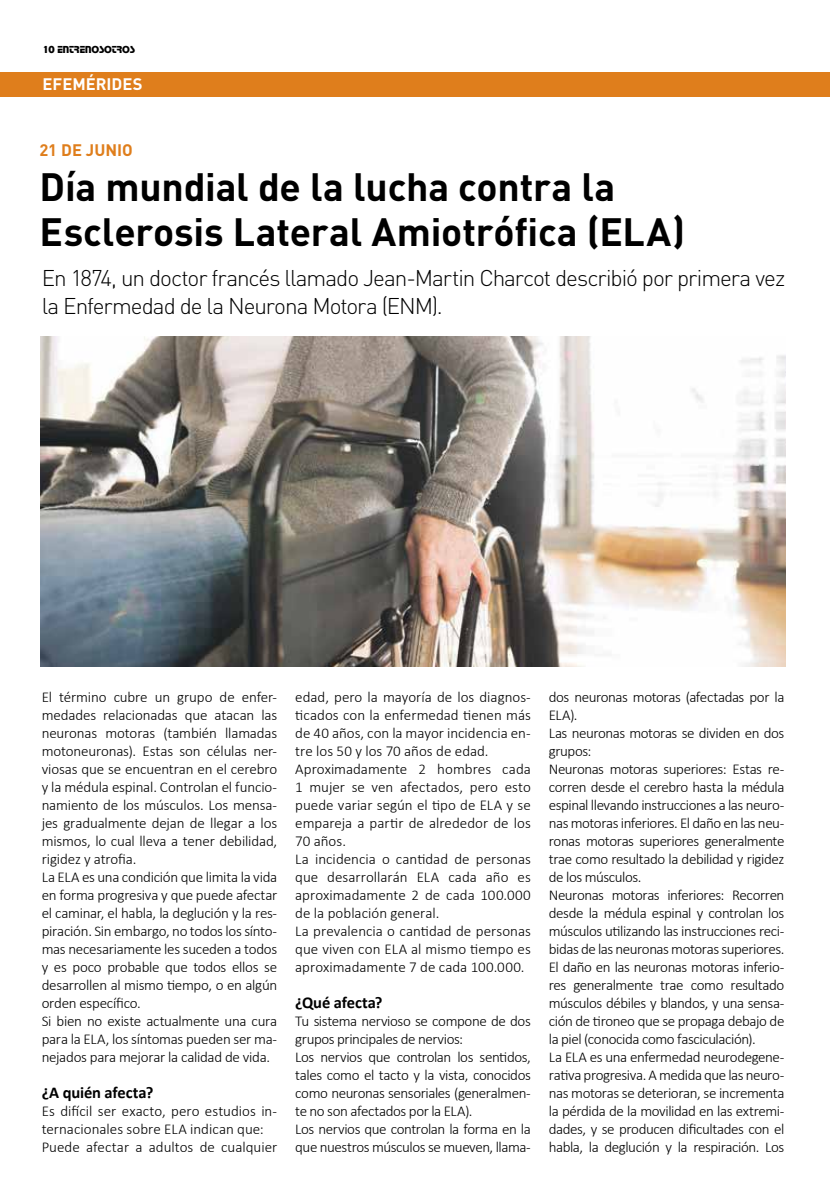
<style>
.page{position:relative;width:830px;height:1191px;background:#fff}
.page>*{position:absolute;margin:0;border:0;box-sizing:border-box;transform-origin:0 0}
.t1{font:700 39px/45px "DIN Pro";letter-spacing:-.005em;color:#000}
.t2{font:300 22.5px/28.5px "DIN Pro";letter-spacing:-.045em;color:#000}
.t3{font:700 16.5px "Calibri";letter-spacing:-.01em;color:#000}
.t4{font:700 16.5px "DIN Pro";color:#fff}
.t5{font:700 16.5px "DIN Pro";color:#df7e1c}
.t6{font:300 15px/18px "Calibri";letter-spacing:-.02em;color:#000}
.t7{font:300 15px/18px "Calibri";color:#000}
.t8{font:10.5px "Stop D";color:#000}
</style>
<div class="page">
<div style="left:0;top:72px;width:829px;height:25px;background:#df7e1c"></div>
<img style="left:41px;top:337px;width:744px;height:329px">
<p class="t8" style="left:43px;top:43px;width:94px">10 ENTRENOSOTROS</p>
<p class="t4" style="left:43px;top:71px;width:102px">EFEMÉRIDES</p>
<p class="t5" style="left:40px;top:136px;width:95px">21 DE JUNIO</p>
<h1 class="t1" style="left:40px;top:160px;width:647px">Día mundial de la lucha contra la<br>Esclerosis Lateral Amiotrófica (ELA)</h1>
<h2 class="t2" style="left:42px;top:261px;width:744px">En 1874, un doctor francés llamado Jean-Martin Charcot describió por primera vez la Enfermedad de la Neurona Motora (ENM).</h2>
<p class="t6" style="left:42px;top:688px;width:237px">El término cubre un grupo de enfer&shy;medades relacionadas que atacan las neuronas motoras (también llamadas motoneuronas). Estas son células ner&shy;viosas que se encuentran en el cerebro y la médula espinal. Controlan el funcio&shy;namiento de los músculos. Los mensa&shy;jes gradualmente dejan de llegar a los mismos, lo cual lleva a tener debilidad, rigidez y atrofia.<br>La ELA es una condición que limita la vida en forma progresiva y que puede afectar el caminar, el habla, la deglución y la res&shy;piración. Sin embargo, no todos los sínto&shy;mas necesariamente les suceden a todos y es poco probable que todos ellos se desarrollen al mismo tiempo, o en algún orden específico.<br>Si bien no existe actualmente una cura para la ELA, los síntomas pueden ser ma&shy;nejados para mejorar la calidad de vida.</p>
<p class="t3" style="left:42px;top:1081px;width:113px">¿A quién afecta?</p>
<p class="t7" style="left:42px;top:1102px;width:237px">Es difícil ser exacto, pero estudios in&shy;ternacionales sobre ELA indican que:<br>Puede afectar a adultos de cualquier</p>
<p class="t7" style="left:295px;top:688px;width:237px">edad, pero la mayoría de los diagnos&shy;ticados con la enfermedad tienen más de 40 años, con la mayor incidencia en&shy;tre los 50 y los 70 años de edad.<br>Aproximadamente 2 hombres cada<br>1 mujer se ven afectados, pero esto puede variar según el tipo de ELA y se empareja a partir de alrededor de los<br>70 años.<br>La incidencia o cantidad de personas que desarrollarán ELA cada año es aproximadamente 2 de cada 100.000 de la población general.<br>La prevalencia o cantidad de personas que viven con ELA al mismo tiempo es aproximadamente 7 de cada 100.000.</p>
<p class="t3" style="left:295px;top:991px;width:89px">¿Qué afecta?</p>
<p class="t6" style="left:295px;top:1012px;width:237px">Tu sistema nervioso se compone de dos grupos principales de nervios:<br>Los nervios que controlan los sentidos, tales como el tacto y la vista, conocidos como neuronas sensoriales (generalmen&shy;te no son afectados por la ELA).<br>Los nervios que controlan la forma en la que nuestros músculos se mueven, llama-</p>
<p class="t6" style="left:548px;top:688px;width:237px">dos neuronas motoras (afectadas por la ELA).<br>Las neuronas motoras se dividen en dos grupos:<br>Neuronas motoras superiores: Estas re&shy;corren desde el cerebro hasta la médula espinal llevando instrucciones a las neuro&shy;nas motoras inferiores. El daño en las neu&shy;ronas motoras superiores generalmente trae como resultado la debilidad y rigidez de los músculos.<br>Neuronas motoras inferiores: Recorren desde la médula espinal y controlan los músculos utilizando las instrucciones reci&shy;bidas de las neuronas motoras superiores.<br>El daño en las neuronas motoras inferio&shy;res generalmente trae como resultado músculos débiles y blandos, y una sensa&shy;ción de tironeo que se propaga debajo de la piel (conocida como fasciculación).<br>La ELA es una enfermedad neurodegene&shy;rativa progresiva. A medida que las neuro&shy;nas motoras se deterioran, se incrementa la pérdida de la movilidad en las extremi&shy;dades, y se producen dificultades con el habla, la deglución y la respiración. Los</p>
</div>
